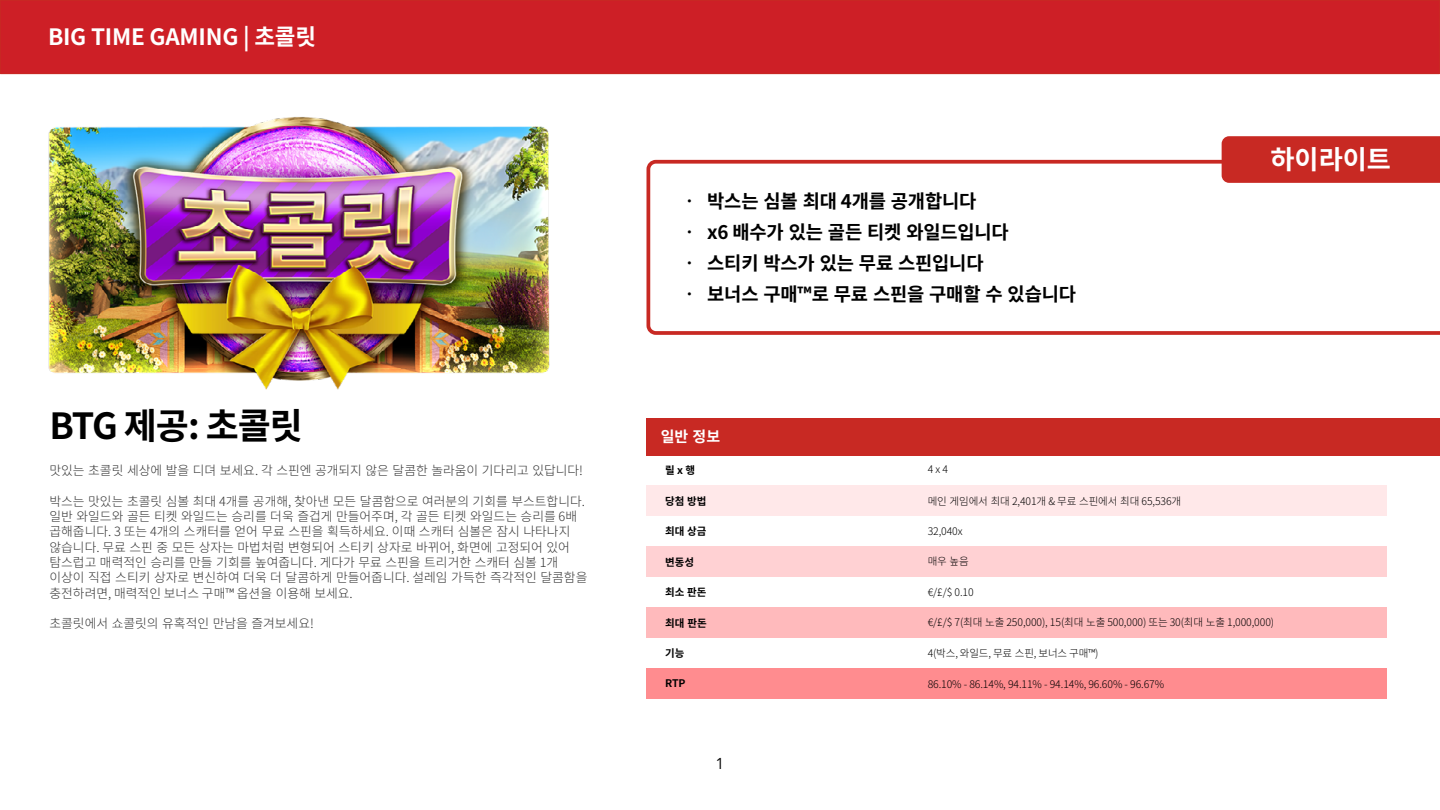
<style>
.page{position:relative;width:1440px;height:810px;background:#fff}
.page>*{position:absolute;margin:0;border:0;box-sizing:border-box;transform-origin:0 0}
.t1{font:700 36px "Noto Sans CJ Ktc";letter-spacing:-.03em;color:#000}
.t2{font:700 26.25px "Noto Sans CJ Ktc";color:#fff}
.t3{font:700 22.5px "Noto Sans CJ Ktc";letter-spacing:-.01em;color:#fff}
.t4{font:700 18.75px "Noto Sans CJ Ktc";letter-spacing:-.01em;color:#000}
.t5{font:15.75px "Avenir";color:#000}
.t6{font:700 15px "Noto Sans CJ Ktc";color:#fff}
.t7{font:300 12.75px/15.3px "Noto Sans CJ Ktc";color:#333}
.t8{font:300 10.5px "Noto Sans CJ Ktc";letter-spacing:-.01em;color:#000}
.t9{font:700 10.5px "Noto Sans CJ Ktc";letter-spacing:-.01em;color:#000}
</style>
<div class="page">
<div style="left:646px;top:668px;width:741px;height:31px;background:#ff8c8f"></div>
<div style="left:646px;top:607px;width:741px;height:31px;background:#ffbabc"></div>
<div style="left:646px;top:547px;width:741px;height:30px;background:#ffd1d3"></div>
<div style="left:646px;top:486px;width:741px;height:30px;background:#ffe8e9"></div>
<img style="left:48px;top:117px;width:502px;height:272px">
<div style="left:646px;top:418px;width:794px;height:37px;background:#c82923"></div>
<div style="left:0;top:0;width:1440px;height:74px;background:#cd1f26"></div>
<svg style="left:646px;top:158px;width:794px;height:177px"></svg>
<div style="left:1222px;top:136px;width:218px;height:47px;background:#c82923"></div>
<h3 class="t3" style="left:48px;top:24px;width:270px">BIG TIME GAMING | 초콜릿</h3>
<h1 class="t1" style="left:50px;top:405px;width:255px">BTG 제공: 초콜릿</h1>
<p class="t7" style="left:50px;top:463px;width:535px">맛있는 초콜릿 세상에 발을 디뎌 보세요. 각 스핀엔 공개되지 않은 달콤한 놀라움이 기다리고 있답니다!</p>
<p class="t7" style="left:50px;top:494px;width:539px">박스는 맛있는 초콜릿 심볼 최대 4개를 공개해, 찾아낸 모든 달콤함으로 여러분의 기회를 부스트합니다. 일반 와일드와 골든 티켓 와일드는 승리를 더욱 즐겁게 만들어주며, 각 골든 티켓 와일드는 승리를 6배 곱해줍니다. 3 또는 4개의 스캐터를 얻어 무료 스핀을 획득하세요. 이때 스캐터 심볼은 잠시 나타나지 않습니다. 무료 스핀 중 모든 상자는 마법처럼 변형되어 스티키 상자로 바뀌어, 화면에 고정되어 있어 탐스럽고 매력적인 승리를 만들 기회를 높여줍니다. 게다가 무료 스핀을 트리거한 스캐터 심볼 1개 이상이 직접 스티키 상자로 변신하여 더욱 더 달콤하게 만들어줍니다. 설레임 가득한 즉각적인 달콤함을 충전하려면, 매력적인 보너스 구매™ 옵션을 이용해 보세요.</p>
<p class="t7" style="left:50px;top:616px;width:266px">초콜릿에서 쇼콜릿의 유혹적인 만남을 즐겨보세요!</p>
<h3 class="t4" style="left:680px;top:190px;width:298px">• 박스는 심볼 최대 4개를 공개합니다</h3>
<h3 class="t4" style="left:680px;top:221px;width:330px">• x6 배수가 있는 골든 티켓 와일드입니다</h3>
<h3 class="t4" style="left:680px;top:252px;width:305px">• 스티키 박스가 있는 무료 스핀입니다</h3>
<h3 class="t4" style="left:680px;top:283px;width:397px">• 보너스 구매™로 무료 스핀을 구매할 수 있습니다</h3>
<p class="t6" style="left:661px;top:428px;width:61px">일반 정보</p>
<p class="t9" style="left:665px;top:465px;width:31px">릴 x 행</p>
<p class="t8" style="left:928px;top:463px;width:22px">4 x 4</p>
<p class="t9" style="left:665px;top:495px;width:43px">당첨 방법</p>
<p class="t8" style="left:928px;top:495px;width:255px">메인 게임에서 최대 2,401개 &amp; 무료 스핀에서 최대 65,536개</p>
<p class="t9" style="left:665px;top:525px;width:43px">최대 상금</p>
<p class="t8" style="left:928px;top:525px;width:36px">32,040x</p>
<p class="t9" style="left:665px;top:556px;width:30px">변동성</p>
<p class="t8" style="left:928px;top:556px;width:43px">매우 높음</p>
<h2 class="t2" style="left:1270px;top:145px;width:122px">하이라이트</h2>
<p class="t9" style="left:665px;top:586px;width:43px">최소 판돈</p>
<p class="t9" style="left:665px;top:617px;width:43px">최대 판돈</p>
<p class="t9" style="left:665px;top:647px;width:21px">기능</p>
<p class="t9" style="left:665px;top:678px;width:22px">RTP</p>
<p class="t5" style="left:716px;top:754px;width:10px">1</p>
<p class="t8" style="left:928px;top:586px;width:47px">€/£/$ 0.10</p>
<p class="t8" style="left:928px;top:617px;width:348px">€/£/$ 7(최대 노출 250,000), 15(최대 노출 500,000) 또는 30(최대 노출 1,000,000)</p>
<p class="t8" style="left:928px;top:647px;width:172px">4(박스, 와일드, 무료 스핀, 보너스 구매™)</p>
<p class="t8" style="left:928px;top:678px;width:238px">86.10% - 86.14%, 94.11% - 94.14%, 96.60% - 96.67%</p>
</div>
